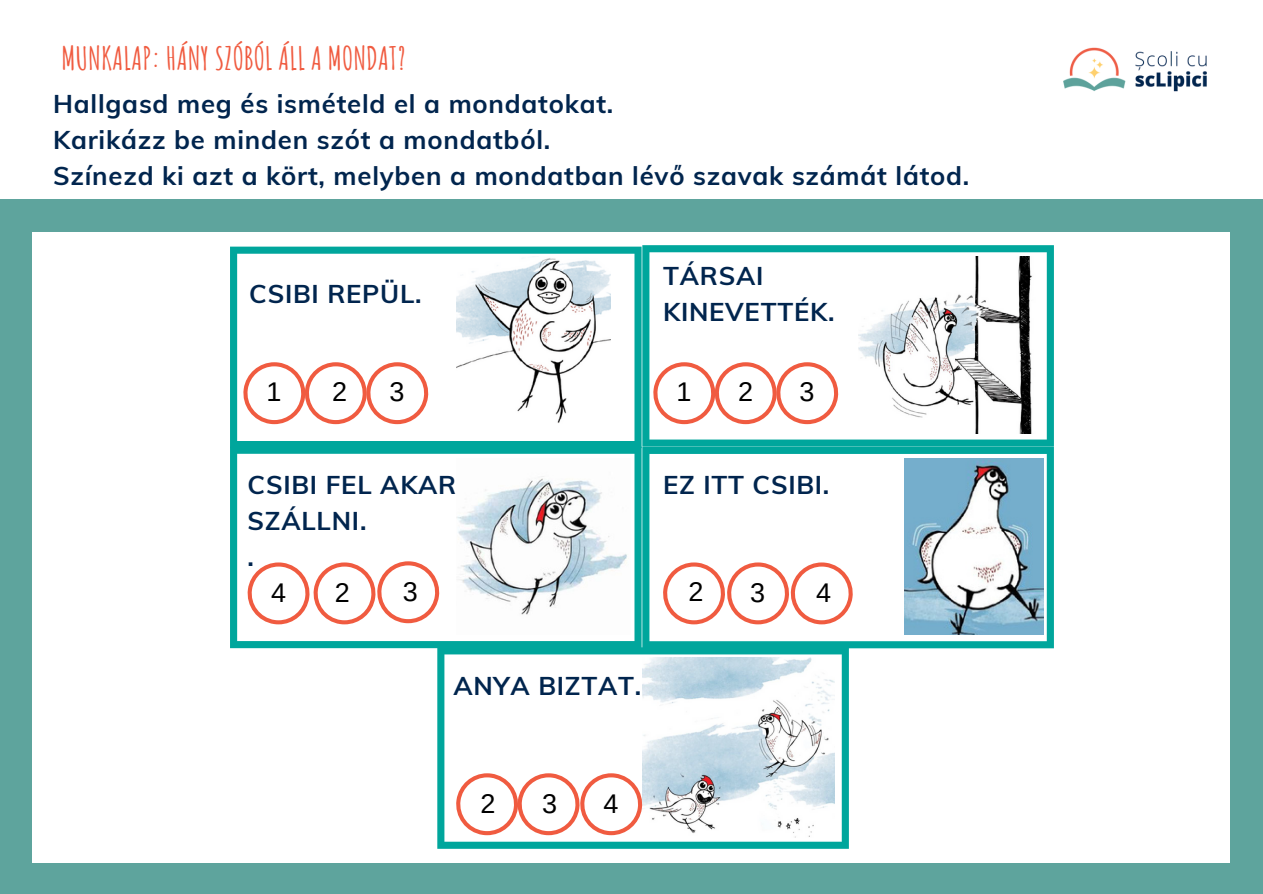
<style>
.page{position:relative;width:1263px;height:894px;background:#fff}
.page>*{position:absolute;margin:0;border:0;box-sizing:border-box;transform-origin:0 0}
.t1{font:700 31.5px "Amatic SC";color:#f05b40}
.t2{font:27px "Arimo";color:#000}
.t3{font:700 25.65px/36px "Muli";letter-spacing:.03em;color:#01254e}
</style>
<div class="page">
<div style="left:0;top:0;width:1263px;height:893px;background:#5ea49d"></div>
<div style="left:32px;top:232px;width:1198px;height:630px;background:#fff"></div>
<div style="left:0;top:0;width:1263px;height:199px;background:#fff"></div>
<img style="left:1063px;top:47px;width:144px;height:45px">
<svg style="left:230px;top:448px;width:412px;height:200px"></svg>
<svg style="left:230px;top:246px;width:412px;height:202px"></svg>
<svg style="left:642px;top:245px;width:412px;height:201px"></svg>
<svg style="left:437px;top:647px;width:412px;height:201px"></svg>
<svg style="left:642px;top:446px;width:412px;height:202px"></svg>
<svg style="left:243px;top:362px;width:185px;height:62px"></svg>
<svg style="left:456px;top:773px;width:186px;height:62px"></svg>
<svg style="left:653px;top:362px;width:185px;height:62px"></svg>
<img style="left:457px;top:459px;width:174px;height:175px">
<svg style="left:248px;top:561px;width:191px;height:63px"></svg>
<img style="left:905px;top:459px;width:138px;height:175px">
<svg style="left:663px;top:562px;width:190px;height:62px"></svg>
<img style="left:859px;top:257px;width:180px;height:176px">
<p class="t1" style="left:61px;top:38px;width:346px">MUNKALAP: HÁNY SZÓBÓL ÁLL A MONDAT?</p>
<p class="t3" style="left:53px;top:85px;width:562px">Hallgasd meg és ismételd el a mondatokat.</p>
<p class="t3" style="left:53px;top:121px;width:499px">Karikázz be minden szót a mondatból.</p>
<p class="t3" style="left:53px;top:157px;width:918px">Színezd ki azt a kört, melyben a mondatban lévő szavak számát látod.</p>
<p class="t3" style="left:249px;top:275px;width:174px">CSIBI REPÜL.</p>
<p class="t3" style="left:663px;top:257px;width:173px">TÁRSAI<br>KINEVETTÉK.</p>
<p class="t2" style="left:267px;top:377px;width:17px">1</p>
<p class="t2" style="left:332px;top:376px;width:17px">2</p>
<p class="t2" style="left:390px;top:377px;width:17px">3</p>
<p class="t2" style="left:677px;top:376px;width:17px">1</p>
<p class="t2" style="left:738px;top:376px;width:17px">2</p>
<p class="t2" style="left:799px;top:377px;width:17px">3</p>
<p class="t3" style="left:248px;top:466px;width:210px">CSIBI FEL AKAR<br>SZÁLLNI.</p>
<p class="t3" style="left:248px;top:538px;width:8px">.</p>
<p class="t3" style="left:663px;top:466px;width:168px">EZ ITT CSIBI.</p>
<p class="t2" style="left:271px;top:577px;width:17px">4</p>
<p class="t2" style="left:335px;top:577px;width:17px">2</p>
<p class="t2" style="left:403px;top:576px;width:17px">3</p>
<p class="t2" style="left:750px;top:577px;width:17px">3</p>
<p class="t2" style="left:689px;top:576px;width:17px">2</p>
<p class="t3" style="left:453px;top:667px;width:189px">ANYA BIZTAT.</p>
<p class="t2" style="left:481px;top:787px;width:17px">2</p>
<p class="t2" style="left:542px;top:787px;width:17px">3</p>
<p class="t2" style="left:603px;top:787px;width:17px">4</p>
<p class="t2" style="left:816px;top:577px;width:17px">4</p>
</div>
